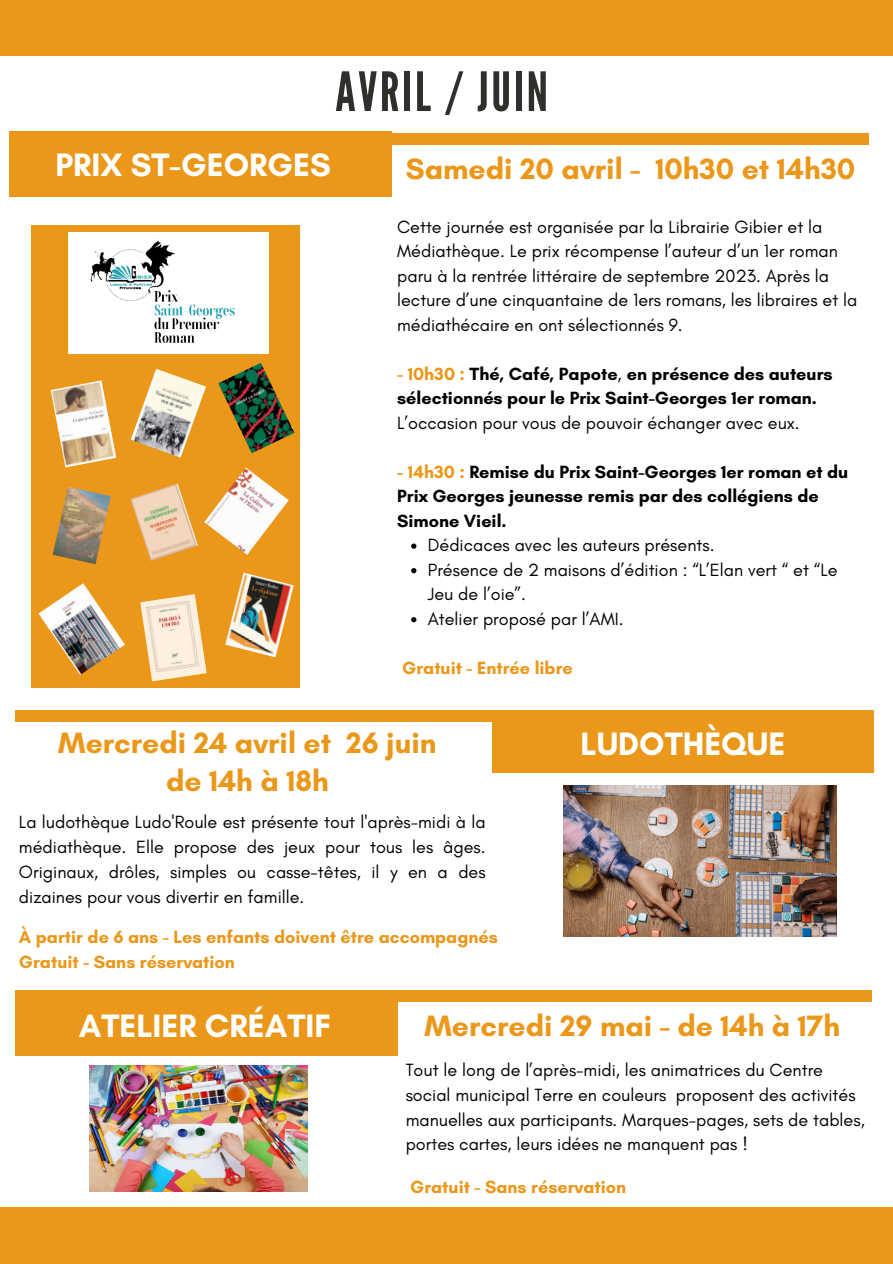
<style>
.page{position:relative;width:893px;height:1264px;background:#fff}
.page>*{position:absolute;margin:0;border:0;box-sizing:border-box;transform-origin:0 0}
.t1{font:54px "League Gothic";letter-spacing:.05em;color:#2f2f2c}
.t2{font:700 33px "Glacial Indifference";color:#fff}
.t3{font:700 30px/38.2px "Glacial Indifference";color:#eb9719;text-align:center}
.t4{font:18px/24.5px "Glacial Indifference";color:#000}
.t5{font:700 18px/24.5px "Glacial Indifference";color:#000}
.t6{font:700 18px/24.8px "Glacial Indifference";color:#eb9719}
.s1{color:#eb9719}
.s2{font-weight:400}
</style>
<div class="page">
<div style="left:0;top:0;width:892px;height:56px;background:#eb9719"></div>
<div style="left:0;top:1207px;width:892px;height:56px;background:#eb9719"></div>
<div style="left:9px;top:131px;width:382px;height:66px;background:#eb9719"></div>
<div style="left:305px;top:133px;width:564px;height:11px;background:#eb9719"></div>
<div style="left:492px;top:710px;width:381px;height:63px;background:#eb9719"></div>
<div style="left:15px;top:710px;width:564px;height:12px;background:#eb9719"></div>
<div style="left:15px;top:990px;width:382px;height:65px;background:#eb9719"></div>
<div style="left:308px;top:990px;width:564px;height:11px;background:#eb9719"></div>
<img style="left:563px;top:785px;width:273px;height:151px">
<img style="left:89px;top:1065px;width:219px;height:126px">
<div style="left:31px;top:225px;width:268px;height:463px;background:#eb9719"></div>
<img style="left:68px;top:232px;width:200px;height:122px">
<img style="left:51px;top:380px;width:65px;height:87px">
<img style="left:218px;top:363px;width:76px;height:90px">
<img style="left:225px;top:572px;width:69px;height:85px">
<img style="left:140px;top:594px;width:67px;height:87px">
<img style="left:131px;top:369px;width:75px;height:88px">
<img style="left:204px;top:467px;width:85px;height:88px">
<img style="left:39px;top:583px;width:86px;height:92px">
<img style="left:130px;top:483px;width:68px;height:78px">
<img style="left:53px;top:486px;width:58px;height:78px">
<svg style="left:411px;top:543px;width:5px;height:6px"></svg>
<svg style="left:411px;top:568px;width:5px;height:5px"></svg>
<svg style="left:411px;top:617px;width:5px;height:5px"></svg>
<p class="t1" style="left:335px;top:60px;width:214px">AVRIL / JUIN</p>
<p class="t2" style="left:56px;top:145px;width:277px">PRIX ST-GEORGES</p>
<p class="t3" style="left:406px;top:149px;width:451px">Samedi 20 avril - 10h30 et 14h30</p>
<h4 class="t4" style="left:397px;top:214px;width:461px">Cette journée est organisée par la Librairie Gibier et la Médiathèque. Le prix récompense l’auteur d’un 1er roman paru à la rentrée littéraire de septembre 2023. Après la lecture d’une cinquantaine de 1ers romans, les libraires et la médiathécaire en ont sélectionnés 9.</h4>
<p class="t5" style="left:397px;top:361px;width:437px"><span class="s1">- 10h30 :</span> Thé, Café, Papote<span class="s2">,</span> en présence des auteurs sélectionnés pour le Prix Saint-Georges 1er roman.</p>
<p class="t4" style="left:397px;top:410px;width:404px">L’occasion pour vous de pouvoir échanger avec eux.</p>
<p class="t5" style="left:397px;top:459px;width:452px"><span class="s1">- 14h30 :</span> Remise du Prix Saint-Georges 1er roman et du<br>Prix Georges jeunesse remis par des collégiens de<br>Simone Vieil.</p>
<h4 class="t4" style="left:428px;top:533px;width:288px">Dédicaces avec les auteurs présents.</h4>
<h2 class="t4" style="left:428px;top:557px;width:411px">Présence de 2 maisons d’édition : “L’Elan vert “ et “Le<br>Jeu de l’oie”.</h2>
<h3 class="t4" style="left:428px;top:606px;width:197px">Atelier proposé par l’AMI.</h3>
<p class="t6" style="left:402px;top:655px;width:172px">Gratuit - Entrée libre</p>
<p class="t3" style="left:58px;top:723px;width:380px">Mercredi 24 avril et 26 juin de 14h à 18h</p>
<h3 class="t4" style="left:19px;top:809px;width:468px;text-align:justify">La ludothèque Ludo'Roule est présente tout l'après-midi à la médiathèque. Elle propose des jeux pour tous les âges.<br>Originaux, drôles, simples ou casse-têtes, il y en a des dizaines pour vous divertir en famille.</h3>
<h1 class="t6" style="left:19px;top:924px;width:480px">À partir de 6 ans - Les enfants doivent être accompagnés<br>Gratuit - Sans réservation</h1>
<h4 class="t2" style="left:580px;top:723px;width:206px">LUDOTHÈQUE</h4>
<p class="t2" style="left:79px;top:1006px;width:254px">ATELIER CRÉATIF</p>
<h2 class="t3" style="left:424px;top:1006px;width:417px">Mercredi 29 mai - de 14h à 17h</h2>
<p class="t4" style="left:405px;top:1057px;width:419px">Tout le long de l’après-midi, les animatrices du Centre</p>
<p class="t4" style="left:405px;top:1082px;width:451px">social municipal Terre en couleurs proposent des activités</p>
<p class="t4" style="left:405px;top:1107px;width:460px">manuelles aux participants. Marques-pages, sets de tables,</p>
<p class="t4" style="left:405px;top:1131px;width:343px">portes cartes, leurs idées ne manquent pas !</p>
<h4 class="t6" style="left:410px;top:1174px;width:217px">Gratuit - Sans réservation</h4>
</div>
